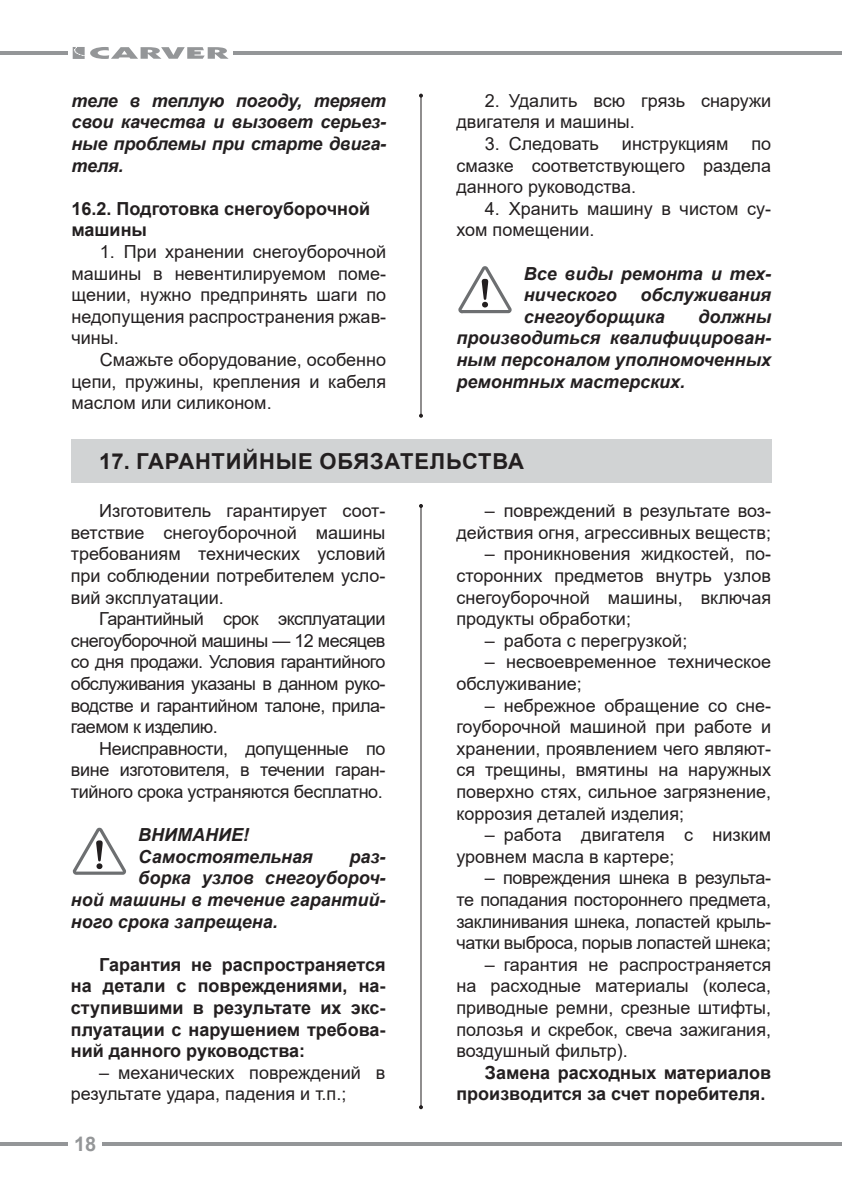
<style>
.page{position:relative;width:842px;height:1191px;background:#fff}
.page>*{position:absolute;margin:0;border:0;box-sizing:border-box;transform-origin:0 0}
.t1{font:700 22px "Arial";letter-spacing:.035em;color:#231f20}
.t2{font:700 20px "Arial";color:#949698}
.t3{font:18px/21.6px "Arial";color:#231f20;text-align:justify}
.t4{font:italic 700 18px/21.6px "Arial";color:#231f20}
.t5{font:700 18px/21.6px "Arial";color:#231f20}
</style>
<div class="page">
<hr style="left:234px;top:51px;width:608px;height:4px;background:#949698">
<hr style="left:102px;top:1142px;width:740px;height:3px;background:#949698">
<hr style="left:0;top:51px;width:68px;height:4px;background:#949698">
<svg style="left:0;top:1142px;width:68px;height:3px"></svg>
<svg style="left:73px;top:47px;width:156px;height:12px"></svg>
<svg style="left:458px;top:266px;width:54px;height:47px"></svg>
<div style="left:71px;top:439px;width:700px;height:43px;background:#d1d3d4"></div>
<svg style="left:73px;top:827px;width:53px;height:47px"></svg>
<hr style="left:420px;top:506px;width:1px;height:601px;background:#231f20">
<svg style="left:419px;top:504px;width:4px;height:4px"></svg>
<svg style="left:419px;top:1105px;width:4px;height:4px"></svg>
<hr style="left:420px;top:96px;width:1px;height:320px;background:#231f20">
<svg style="left:419px;top:94px;width:4px;height:4px"></svg>
<svg style="left:419px;top:414px;width:4px;height:4px"></svg>
<p class="t4" style="left:72px;top:90px;width:316px;text-align:justify">теле в теплую погоду, теряет свои качества и вызовет серьез&shy;ные проблемы при старте двига&shy;теля.</p>
<p class="t5" style="left:72px;top:198px;width:300px">16.2. Подготовка снегоуборочной машины</p>
<p class="t3" style="left:72px;top:241px;width:316px;text-indent:28px">1. При хранении снегоуборочной машины в невентилируемом поме&shy;щении, нужно предпринять шаги по недопущения распространения ржав&shy;чины.</p>
<p class="t3" style="left:72px;top:349px;width:316px;text-indent:28px">Смажьте оборудование, особенно цепи, пружины, крепления и кабеля маслом или силиконом.</p>
<p class="t3" style="left:456px;top:89px;width:316px;text-indent:28px">2. Удалить всю грязь снаружи двигателя и машины.</p>
<p class="t3" style="left:485px;top:133px;width:116px">3. Следовать</p>
<p class="t3" style="left:622px;top:133px;width:108px">инструкциям</p>
<p class="t3" style="left:456px;top:133px;width:316px;text-indent:295px">по смазке соответствующего раздела данного руководства.</p>
<p class="t3" style="left:456px;top:197px;width:316px;text-indent:28px">4. Хранить машину в чистом су&shy;хом помещении.</p>
<p class="t4" style="left:524px;top:263px;width:249px">Все виды ремонта и тех&shy;нического</p>
<p class="t4" style="left:524px;top:285px;width:249px;text-indent:117px">обслуживания снегоуборщика</p>
<p class="t4" style="left:456px;top:306px;width:316px;text-align:justify;text-indent:242px">должны производиться квалифицирован&shy;ным персоналом уполномоченных ремонтных мастерских.</p>
<p class="t1" style="left:99px;top:445px;width:426px">17. ГАРАНТИЙНЫЕ ОБЯЗАТЕЛЬСТВА</p>
<p class="t3" style="left:71px;top:500px;width:316px;text-indent:28px">Изготовитель гарантирует соот&shy;ветствие снегоуборочной машины требованиям технических условий при соблюдении потребителем усло&shy;вий эксплуатации.</p>
<p class="t3" style="left:71px;top:608px;width:316px;text-indent:28px">Гарантийный срок эксплуатации снегоуборочной машины — 12 месяцев со дня продажи. Условия гарантийного обслуживания указаны в данном руко&shy;водстве и гарантийном талоне, прила&shy;гаемом к изделию.</p>
<p class="t3" style="left:71px;top:737px;width:316px;text-indent:28px">Неисправности, допущенные по вине изготовителя, в течении гаран&shy;тийного срока устраняются бесплатно.</p>
<p class="t4" style="left:138px;top:824px;width:176px">ВНИМАНИЕ!<br>Самостоятельная</p>
<p class="t3" style="left:456px;top:500px;width:316px;text-align:right">– повреждений в результате воз&shy;действия огня, агрессивных веществ;</p>
<p class="t3" style="left:456px;top:543px;width:316px;text-indent:28px">– проникновения жидкостей, по&shy;сторонних предметов внутрь узлов снегоуборочной машины, включая продукты обработки;</p>
<p class="t3" style="left:485px;top:629px;width:204px">– работа с перегрузкой;</p>
<p class="t3" style="left:456px;top:651px;width:316px;text-indent:28px">– несвоевременное техническое обслуживание;</p>
<p class="t3" style="left:456px;top:694px;width:316px;text-indent:28px">– небрежное обращение со сне&shy;гоуборочной машиной при работе и хранении, проявлением чего являют&shy;ся трещины, вмятины на наружных поверхно стях, сильное загрязнение, коррозия деталей изделия;</p>
<p class="t3" style="left:456px;top:824px;width:316px;text-indent:28px">– работа двигателя с низким уровнем масла в картере;</p>
<p class="t3" style="left:456px;top:867px;width:316px;text-indent:28px">– повреждения шнека в результа&shy;те попадания постороннего предмета, заклинивания шнека, лопастей крыль&shy;чатки выброса, порыв лопастей шнека;</p>
<p class="t3" style="left:456px;top:953px;width:316px;text-indent:28px">– гарантия не распространяется на расходные материалы (колеса, приводные ремни, срезные штифты, полозья и скребок, свеча зажигания, воздушный фильтр).</p>
<p class="t5" style="left:456px;top:1062px;width:316px;text-indent:28px">Замена расходных материалов производится за счет поребителя.</p>
<p class="t4" style="left:349px;top:846px;width:38px">раз-</p>
<p class="t4" style="left:138px;top:868px;width:249px">борка узлов снегоубороч-</p>
<p class="t4" style="left:71px;top:889px;width:316px">ной машины в течение гарантий-</p>
<p class="t4" style="left:71px;top:911px;width:208px">ного срока запрещена.</p>
<p class="t5" style="left:71px;top:954px;width:316px;text-align:justify;text-indent:28px">Гарантия не распространяется на детали с повреждениями, на&shy;ступившими в результате их экс&shy;плуатации с нарушением требова&shy;ний данного руководства:</p>
<p class="t3" style="left:71px;top:1061px;width:316px;text-indent:28px">– механических повреждений в результате удара, падения и т.п.;</p>
<p class="t2" style="left:74px;top:1129px;width:24px">18</p>
</div>
